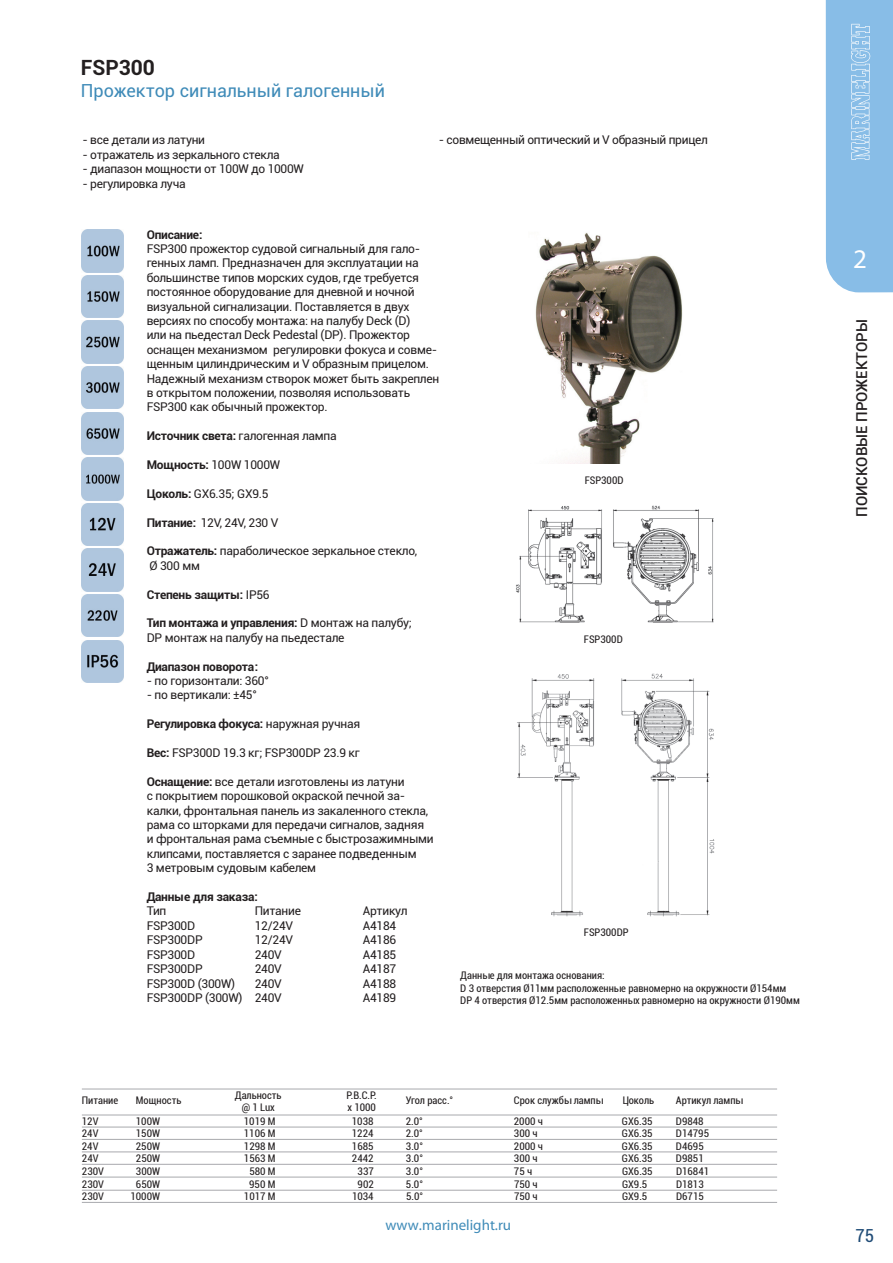
<style>
.page{position:relative;width:893px;height:1263px;background:#fff}
.page>*{position:absolute;margin:0;border:0;box-sizing:border-box;transform-origin:0 0}
.t1{font:27px "Myriad Pro";color:#fff}
.t2{font:700 21px "Roboto";color:#231f20}
.t3{font:18px "Roboto";color:#3f8bb8}
.t4{font:condensed 18px "Roboto";color:#204c77}
.t5{font:500 15px "Roboto";color:#231f20}
.t6{font:15px "Myriad Pro";color:#3f8bb8}
.t7{font:12px/14.4px "Roboto";letter-spacing:-.02em;color:#231f20}
.t8{font:700 12px "Roboto";letter-spacing:-.02em;color:#231f20}
.t9{font:condensed 10.5px/12.6px "Roboto";color:#231f20}
.s1{font-weight:700}
.s2{font-weight:400}
</style>
<div class="page">
<svg style="left:826px;top:0;width:67px;height:292px;background:#8cbfe7"></svg>
<hr style="left:82px;top:1114px;width:695px;height:1px;background:#a8a9ad">
<hr style="left:82px;top:1089px;width:695px;height:1px;background:#a8a9ad">
<hr style="left:82px;top:1139px;width:695px;height:1px;background:#a8a9ad">
<hr style="left:82px;top:1151px;width:695px;height:1px;background:#a8a9ad">
<hr style="left:82px;top:1164px;width:695px;height:1px;background:#a8a9ad">
<hr style="left:82px;top:1177px;width:695px;height:1px;background:#a8a9ad">
<hr style="left:82px;top:1190px;width:695px;height:1px;background:#a8a9ad">
<hr style="left:82px;top:1202px;width:695px;height:1px;background:#a8a9ad">
<hr style="left:82px;top:1127px;width:695px;height:1px;background:#a8a9ad">
<img style="left:535px;top:232px;width:148px;height:231px">
<img style="left:516px;top:505px;width:198px;height:118px">
<img style="left:517px;top:673px;width:198px;height:244px">
<img style="left:81px;top:230px;width:43px;height:42px">
<img style="left:81px;top:640px;width:43px;height:42px">
<img style="left:81px;top:275px;width:43px;height:43px">
<img style="left:81px;top:321px;width:43px;height:42px">
<img style="left:81px;top:366px;width:43px;height:43px">
<img style="left:81px;top:412px;width:43px;height:42px">
<img style="left:81px;top:458px;width:43px;height:42px">
<img style="left:81px;top:503px;width:43px;height:43px">
<img style="left:81px;top:549px;width:43px;height:42px">
<img style="left:81px;top:594px;width:43px;height:43px">
<h2 class="t2" style="left:81px;top:53px;width:76px">FSP300</h2>
<h3 class="t3" style="left:81px;top:78px;width:306px">прожектор сигнальный галогенный</h3>
<p class="t7" style="left:83px;top:132px;width:124px">- все детали из латуни</p>
<p class="t7" style="left:83px;top:147px;width:199px">- отражатель из зеркального стекла</p>
<p class="t7" style="left:83px;top:161px;width:223px">- диапазон мощности от 100W до 1000W</p>
<p class="t7" style="left:83px;top:176px;width:105px">- регулировка луча</p>
<p class="t7" style="left:439px;top:132px;width:270px">- совмещенный оптический и V образный прицел</p>
<p class="t8" style="left:147px;top:226px;width:57px">Описание:</p>
<p class="t7" style="left:147px;top:241px;width:294px">FSP300 прожектор судовой сигнальный для гало&shy;генных ламп. П редназначен для эксплуатации на большинстве типов морских судов, где требуется постоянное оборудование для дневной и ночной визуальной сигнализации. Поставляется в двух версиях по способу монтажа: на палубу Deck (D)<br>или на пьедестал Deck Pedestal (DP). П рожектор оснащен механизмом регулировки фокуса и совме&shy;щенным цилиндрическим и V образным прицелом.<br>Надежный механизм створок может быть закреплен в открытом положении, позволяя использовать FSP300 как обычный прожектор.</p>
<p class="t7" style="left:147px;top:428px;width:192px"><span class="s1">Источник света:</span> галогенная лампа</p>
<p class="t8" style="left:147px;top:456px;width:135px">Мощность: <span class="s2">100W 1000W</span></p>
<p class="t7" style="left:147px;top:486px;width:123px"><span class="s1">Цоколь:</span> GX6.35; GX9.5</p>
<p class="t7" style="left:147px;top:515px;width:133px"><span class="s1">Питание:</span> 12V, 24V, 230 V</p>
<p class="t7" style="left:147px;top:543px;width:272px"><span class="s1">Отражатель:</span> параболическое зеркальное стекло,<br>Ø 300 мм</p>
<p class="t8" style="left:147px;top:586px;width:124px">Степень защиты: <span class="s2">IP56</span></p>
<p class="t7" style="left:147px;top:615px;width:267px"><span class="s1">Тип монтажа и управления:</span> D монтаж на палубу;<br>DP монтаж на палубу на пьедестале</p>
<p class="t8" style="left:147px;top:658px;width:113px">Диапазон поворота:</p>
<p class="t7" style="left:147px;top:673px;width:124px">- по горизонтали: 360°</p>
<p class="t7" style="left:147px;top:687px;width:112px">- по вертикали: ±45°</p>
<p class="t8" style="left:147px;top:715px;width:215px">Регулировка фокуса: <span class="s2">наружная ручная</span></p>
<p class="t7" style="left:147px;top:745px;width:215px"><span class="s1">Вес:</span> FSP300D 19.3 кг; FSP300DP 23.9 кг</p>
<p class="t7" style="left:147px;top:774px;width:289px"><span class="s1">Оснащение:</span> все детали изготовлены из латуни<br>с покрытием порошковой окраской печной за&shy;калки, фронтальная панель из закаленного стекла, рама со шторками для передачи сигналов, задняя и фронтальная рама съемные с быстрозажимными клипсами, поставляется с заранее подведенным<br>3 метровым судовым кабелем</p>
<p class="t8" style="left:147px;top:888px;width:113px">Данные для заказа:</p>
<p class="t7" style="left:147px;top:903px;width:53px">Тип П</p>
<p class="t7" style="left:263px;top:903px;width:40px">итание</p>
<p class="t7" style="left:363px;top:903px;width:46px">Артикул</p>
<p class="t7" style="left:147px;top:918px;width:50px">FSP300D</p>
<p class="t7" style="left:255px;top:918px;width:40px">12/24V</p>
<p class="t7" style="left:363px;top:918px;width:35px">A4184</p>
<p class="t7" style="left:147px;top:932px;width:57px">FSP300DP</p>
<p class="t7" style="left:255px;top:932px;width:40px">12/24V</p>
<p class="t7" style="left:363px;top:932px;width:35px">A4186</p>
<p class="t7" style="left:147px;top:947px;width:50px">FSP300D</p>
<p class="t7" style="left:255px;top:947px;width:29px">240V</p>
<p class="t7" style="left:363px;top:947px;width:35px">A4185</p>
<p class="t7" style="left:147px;top:961px;width:57px">FSP300DP</p>
<p class="t7" style="left:255px;top:961px;width:29px">240V</p>
<p class="t7" style="left:363px;top:961px;width:35px">A4187</p>
<p class="t7" style="left:147px;top:975px;width:90px">FSP300D (300W)</p>
<p class="t7" style="left:255px;top:975px;width:29px">240V</p>
<p class="t7" style="left:363px;top:975px;width:35px">A4188</p>
<p class="t7" style="left:147px;top:990px;width:137px">FSP300DP (300W) 240V</p>
<p class="t7" style="left:363px;top:990px;width:35px">A4189</p>
<p class="t9" style="left:585px;top:474px;width:40px">FSP300D</p>
<p class="t9" style="left:584px;top:633px;width:40px">FSP300D</p>
<p class="t9" style="left:584px;top:926px;width:46px">FSP300DP</p>
<p class="t9" style="left:460px;top:969px;width:341px">ДАННЫЕ ДЛЯ МОНТАЖА ОСНОВАНИЯ:<br>D 3 ОТВЕРСТИЯ Ø11ММ РАСПОЛОЖЕННЫЕ РАВНОМЕРНО НА ОКРУЖНОСТИ Ø154ММ<br>DP 4 ОТВЕРСТИЯ Ø12.5ММ РАСПОЛОЖЕННЫХ РАВНОМЕРНО НА ОКРУЖНОСТИ Ø190ММ</p>
<p class="t9" style="left:235px;top:1088px;width:48px;text-align:center">ДАЛЬНОСТЬ @ 1 LUX</p>
<p class="t9" style="left:347px;top:1088px;width:32px">P.B.C.P.<br>X 1000</p>
<p class="t9" style="left:82px;top:1093px;width:38px">ПИТАНИЕ</p>
<p class="t9" style="left:136px;top:1093px;width:47px">МОЩНОСТЬ</p>
<p class="t9" style="left:406px;top:1093px;width:49px">УГОЛ РАСС.°</p>
<p class="t9" style="left:514px;top:1093px;width:91px">СРОК СЛУЖБЫ ЛАМПЫ</p>
<p class="t9" style="left:622px;top:1093px;width:34px">ЦОКОЛЬ</p>
<p class="t9" style="left:676px;top:1093px;width:69px">АРТИКУЛ ЛАМПЫ</p>
<p class="t9" style="left:82px;top:1114px;width:18px">12V</p>
<p class="t9" style="left:136px;top:1114px;width:26px">100W</p>
<p class="t9" style="left:244px;top:1114px;width:32px">1019 М</p>
<p class="t9" style="left:352px;top:1114px;width:23px">1038</p>
<p class="t9" style="left:406px;top:1114px;width:19px">2.0°</p>
<p class="t9" style="left:514px;top:1114px;width:31px">2000 Ч</p>
<p class="t9" style="left:622px;top:1114px;width:32px">GX6.35</p>
<p class="t9" style="left:676px;top:1114px;width:29px">D9848</p>
<p class="t9" style="left:82px;top:1127px;width:18px">24V</p>
<p class="t9" style="left:136px;top:1127px;width:26px">150W</p>
<p class="t9" style="left:244px;top:1127px;width:33px">1106 M</p>
<p class="t9" style="left:352px;top:1127px;width:23px">1224</p>
<p class="t9" style="left:406px;top:1127px;width:19px">2.0°</p>
<p class="t9" style="left:514px;top:1127px;width:25px">300 Ч</p>
<p class="t9" style="left:622px;top:1127px;width:32px">GX6.35</p>
<p class="t9" style="left:676px;top:1127px;width:35px">D14795</p>
<p class="t9" style="left:82px;top:1139px;width:18px">24V</p>
<p class="t9" style="left:136px;top:1139px;width:26px">250W</p>
<p class="t9" style="left:244px;top:1139px;width:33px">1298 M</p>
<p class="t9" style="left:352px;top:1139px;width:23px">1685</p>
<p class="t9" style="left:406px;top:1139px;width:19px">3.0°</p>
<p class="t9" style="left:514px;top:1139px;width:31px">2000 Ч</p>
<p class="t9" style="left:622px;top:1139px;width:32px">GX6.35</p>
<p class="t9" style="left:676px;top:1139px;width:29px">D4695</p>
<p class="t9" style="left:82px;top:1152px;width:18px">24V</p>
<p class="t9" style="left:136px;top:1152px;width:26px">250W</p>
<p class="t9" style="left:244px;top:1152px;width:33px">1563 M</p>
<p class="t9" style="left:352px;top:1152px;width:23px">2442</p>
<p class="t9" style="left:406px;top:1152px;width:19px">3.0°</p>
<p class="t9" style="left:514px;top:1152px;width:25px">300 Ч</p>
<p class="t9" style="left:622px;top:1152px;width:32px">GX6.35</p>
<p class="t9" style="left:676px;top:1152px;width:29px">D9851</p>
<p class="t9" style="left:82px;top:1164px;width:24px">230V</p>
<p class="t9" style="left:136px;top:1164px;width:26px">300W</p>
<p class="t9" style="left:249px;top:1164px;width:28px">580 M</p>
<p class="t9" style="left:358px;top:1164px;width:18px">337</p>
<p class="t9" style="left:406px;top:1164px;width:19px">3.0°</p>
<p class="t9" style="left:514px;top:1164px;width:20px">75 Ч</p>
<p class="t9" style="left:622px;top:1164px;width:32px">GX6.35</p>
<p class="t9" style="left:676px;top:1164px;width:35px">D16841</p>
<p class="t9" style="left:82px;top:1177px;width:24px">230V</p>
<p class="t9" style="left:136px;top:1177px;width:26px">650W</p>
<p class="t9" style="left:249px;top:1177px;width:28px">950 M</p>
<p class="t9" style="left:358px;top:1177px;width:18px">902</p>
<p class="t9" style="left:406px;top:1177px;width:19px">5.0°</p>
<p class="t9" style="left:514px;top:1177px;width:25px">750 Ч</p>
<p class="t9" style="left:622px;top:1177px;width:27px">GX9.5</p>
<p class="t9" style="left:676px;top:1177px;width:29px">D1813</p>
<p class="t9" style="left:82px;top:1190px;width:24px">230V</p>
<p class="t9" style="left:130px;top:1190px;width:31px">1000W</p>
<p class="t9" style="left:244px;top:1190px;width:33px">1017 M</p>
<p class="t9" style="left:352px;top:1190px;width:23px">1034</p>
<p class="t9" style="left:406px;top:1190px;width:19px">5.0°</p>
<p class="t9" style="left:514px;top:1190px;width:25px">750 Ч</p>
<p class="t9" style="left:622px;top:1190px;width:27px">GX9.5</p>
<p class="t9" style="left:676px;top:1190px;width:29px">D6715</p>
<p class="t6" style="left:385px;top:1216px;width:127px">www.marinelight.ru</p>
<h1 class="t1" style="left:853px;top:242px;width:15px">2</h1>
<p class="t5" style="left:851px;top:517px;width:199px;rotate:-90deg">ПОИСКОВЫЕ ПРОЖЕКТОРЫ</p>
<h3 class="t4" style="left:855px;top:1223px;width:20px">75</h3>
</div>
